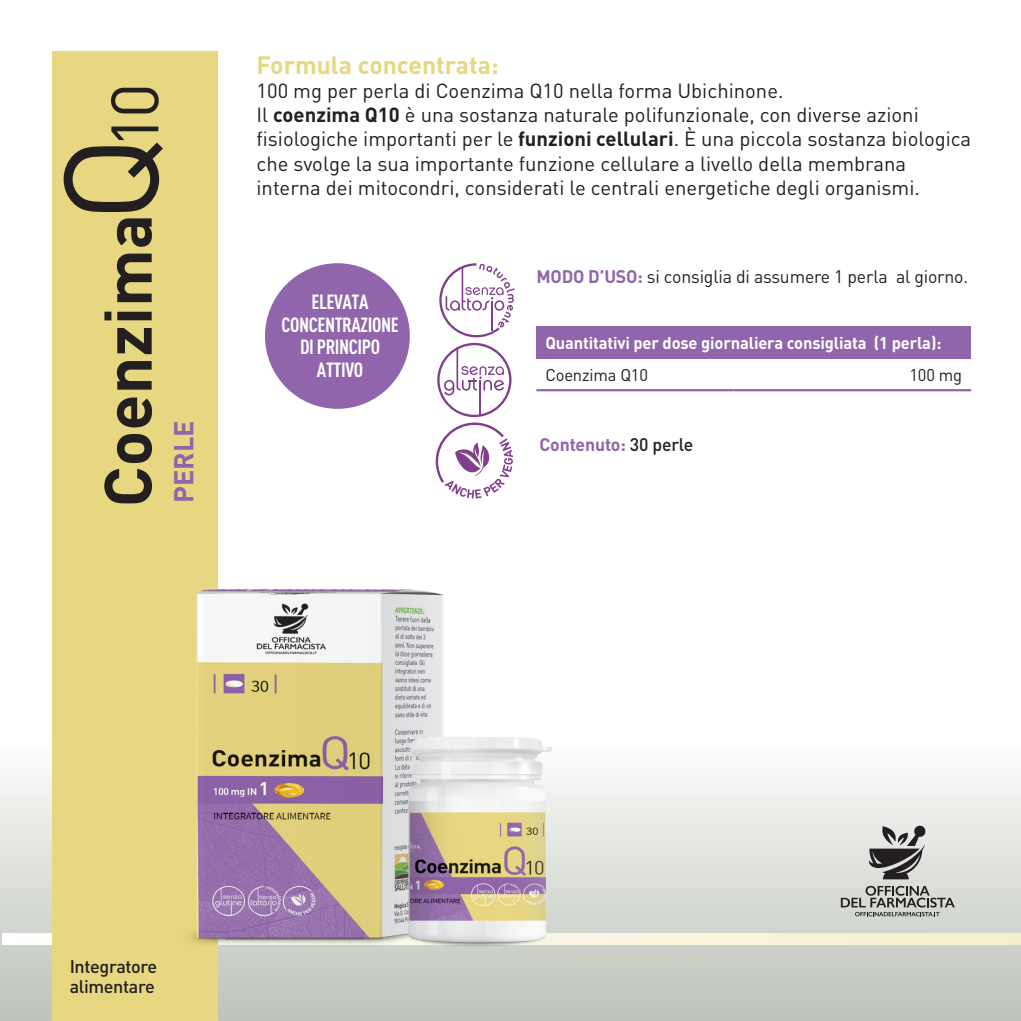
<style>
.page{position:relative;width:1021px;height:1021px;background:#fff}
.page>*{position:absolute;margin:0;border:0;box-sizing:border-box;transform-origin:0 0}
.t1{font:700 65.92px "DIN";color:#231f20}
.t2{font:65.92px "DIN";color:#231f20}
.t3{font:700 27px "DIN";letter-spacing:-.01em;color:#9065ab}
.t4{font:700 24.75px "DIN";color:#e7d780}
.t5{font:20.25px/24.3px "DIN";color:#231f20}
.t6{font:700 20.25px/22.5px "DIN Cond";letter-spacing:-.02em;color:#fff;text-align:center}
.t7{font:18px "DIN";letter-spacing:-.01em;color:#231f20}
.t8{font:500 18px/20.2px "DIN";letter-spacing:-.02em;color:#231f20}
.t9{font:700 18px "DIN";letter-spacing:-.01em;color:#9065ab}
.t10{font:700 16.88px "DIN";letter-spacing:-.01em;color:#fff}
.t11{font:16.88px "DIN";letter-spacing:-.01em;color:#231f20}
.s1{font-size:131.85px}
.s2{font-weight:700}
.s3{font-weight:700;color:#9065ab}
.s4{font-weight:500;color:#231f20}
</style>
<div class="page">
<div style="left:0;top:739px;width:1020px;height:281px;background:linear-gradient(to bottom,#fdfdfd,#bcc3b8)"></div>
<svg style="left:2px;top:933px;width:1018px;height:11px;background:#f6f4d9"></svg>
<svg style="left:867px;top:824px;width:59px;height:55px;background:#90908e"></svg>
<svg style="left:840px;top:885px;width:114px;height:31px;background:#a9aba6"></svg>
<div style="left:52px;top:51px;width:166px;height:969px;background:#e7d780"></div>
<div style="left:536px;top:326px;width:435px;height:32px;background:#9065ab"></div>
<hr style="left:536px;top:389px;width:197px;height:2px;background:#9065ab">
<hr style="left:733px;top:389px;width:238px;height:2px;background:#9065ab">
<svg style="left:435px;top:343px;width:78px;height:156px"></svg>
<svg style="left:439px;top:263px;width:76px;height:74px"></svg>
<img style="left:190px;top:588px;width:459px;height:375px">
<div style="left:265px;top:263px;width:145px;height:146px;background:#9065ab;border-radius:50%"></div>
<h1 class="t2" style="left:93px;top:222px;width:140px;rotate:-90deg"><span class="s1">Q</span>10</h1>
<h1 class="t1" style="left:85px;top:507px;width:295px;rotate:-90deg">Coenzima</h1>
<h2 class="t3" style="left:166px;top:502px;width:83px;rotate:-90deg">PERLE</h2>
<p class="t4" style="left:256px;top:48px;width:244px">Formula concentrata:</p>
<p class="t5" style="left:256px;top:78px;width:716px">100 mg per perla di Coenzima Q10 nella forma Ubichinone.<br>Il <span class="s2">coenzima Q10</span> è una sostanza naturale polifunzionale, con diverse azioni fisiologiche importanti per le <span class="s2">funzioni cellulari</span>. È una piccola sostanza biologica che svolge la sua importante funzione cellulare a livello della membrana interna dei mitocondri, considerati le centrali energetiche degli organismi.</p>
<p class="t6" style="left:281px;top:290px;width:119px">ELEVATA<br>CONCENTRAZIONE<br>DI PRINCIPO<br>ATTIVO</p>
<p class="t7" style="left:536px;top:265px;width:433px"><span class="s3">MODO D’USO:</span> si consiglia di assumere 1 perla al giorno.</p>
<p class="t10" style="left:545px;top:332px;width:397px">Quantitativi per dose giornaliera consigliata (1 perla):</p>
<p class="t11" style="left:545px;top:364px;width:104px">Coenzima Q10</p>
<p class="t11" style="left:909px;top:364px;width:54px">100 mg</p>
<p class="t9" style="left:539px;top:432px;width:155px">Contenuto: <span class="s4">30 perle</span></p>
<p class="t8" style="left:70px;top:955px;width:89px">Integratore alimentare</p>
</div>
